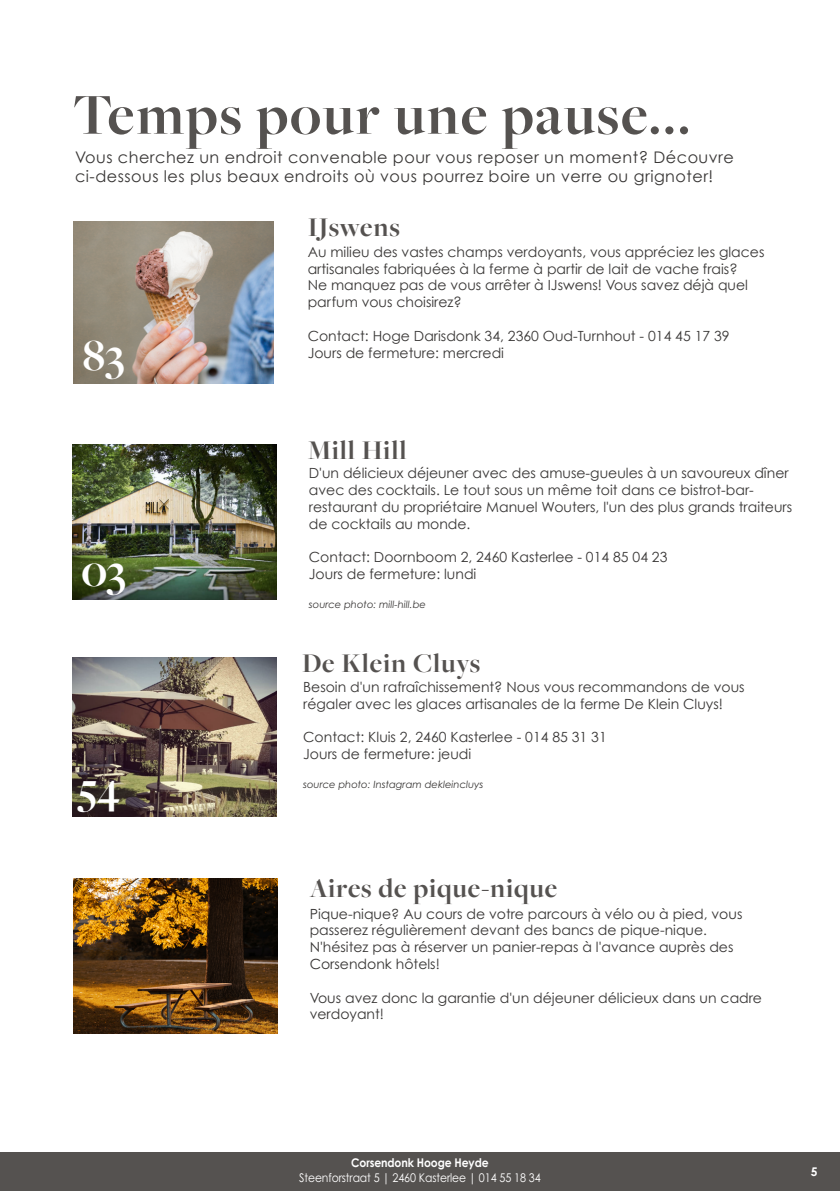
<style>
.page{position:relative;width:840px;height:1191px;background:#fff}
.page>*{position:absolute;margin:0;border:0;box-sizing:border-box;transform-origin:0 0}
.t1{font:700 60px "Freight Big Pro";letter-spacing:.03em;color:#555250}
.t2{font:700 46px "Freight Big Pro";color:#fff}
.t3{font:700 28px "Freight Big Pro";letter-spacing:.03em;color:#555250}
.t4{font:16px/19.2px "Century Gothic";letter-spacing:.03em;color:#383635}
.t5{font:14px/16.8px "Century Gothic";color:#383635}
.t6{font:14px/16.8px "Century Gothic Pro";color:#383635}
.t7{font:12px "Century Gothic Pro";letter-spacing:-.01em;color:#fff;scale:.9 1}
.t8{font:700 12px "Century Gothic Pro";letter-spacing:-.01em;color:#fff;scale:.9 1}
.t9{font:700 12px "Century Gothic Pro";letter-spacing:-.01em;color:#fff}
.t10{font:italic 10px "Century Gothic Pro";color:#383635}
</style>
<div class="page">
<div style="left:0;top:1152px;width:839px;height:39px;background:#555250"></div>
<img style="left:73px;top:222px;width:200px;height:161px">
<img style="left:73px;top:444px;width:203px;height:155px">
<img style="left:73px;top:878px;width:204px;height:156px">
<img style="left:73px;top:657px;width:203px;height:159px">
<h1 class="t1" style="left:72px;top:75px;width:619px">Temps pour une pause...</h1>
<p class="t4" style="left:75px;top:147px;width:660px">Vous cherchez un endroit convenable pour vous reposer un moment? Découvre ci-dessous les plus beaux endroits où vous pourrez boire un verre ou grignoter!</p>
<h2 class="t2" style="left:83px;top:325px;width:44px">83</h2>
<h2 class="t2" style="left:81px;top:541px;width:47px">03</h2>
<h2 class="t2" style="left:78px;top:757px;width:43px">54</h2>
<h3 class="t3" style="left:307px;top:209px;width:94px">IJswens</h3>
<p class="t5" style="left:307px;top:243px;width:458px">Au milieu des vastes champs verdoyants, vous appréciez les glaces artisanales fabriquées à la ferme à partir de lait de vache frais?<br>Ne manquez pas de vous arrêter à IJswens! Vous savez déjà quel parfum vous choisirez?</p>
<p class="t5" style="left:307px;top:327px;width:423px">Contact: Hoge Darisdonk 34, 2360 Oud-Turnhout - 014 45 17 39<br>Jours de fermeture: mercredi</p>
<h3 class="t3" style="left:307px;top:431px;width:100px">Mill Hill</h3>
<p class="t5" style="left:309px;top:465px;width:484px">D'un délicieux déjeuner avec des amuse-gueules à un savoureux dîner avec des cocktails. Le tout sous un même toit dans ce bistrot-bar&shy;restaurant du propriétaire Manuel Wouters, l'un des plus grands traiteurs de cocktails au monde.</p>
<p class="t5" style="left:309px;top:549px;width:360px">Contact: Doornboom 2, 2460 Kasterlee - 014 85 04 23<br>Jours de fermeture: lundi</p>
<p class="t10" style="left:309px;top:598px;width:119px">source photo: mill-hill.be</p>
<h3 class="t3" style="left:302px;top:644px;width:180px">De Klein Cluys</h3>
<p class="t5" style="left:303px;top:678px;width:443px">Besoin d'un rafraîchissement? Nous vous recommandons de vous régaler avec les glaces artisanales de la ferme De Klein Cluys!</p>
<p class="t5" style="left:303px;top:728px;width:305px">Contact: Kluis 2, 2460 Kasterlee - 014 85 31 31<br>Jours de fermeture: jeudi</p>
<p class="t10" style="left:303px;top:778px;width:182px">source photo: Instagram dekleincluys</p>
<h3 class="t3" style="left:309px;top:870px;width:249px">Aires de pique-nique</h3>
<p class="t6" style="left:309px;top:905px;width:434px">Pique-nique? Au cours de votre parcours à vélo ou à pied, vous passerez régulièrement devant des bancs de pique-nique.<br>N'hésitez pas à réserver un panier-repas à l'avance auprès des Corsendonk hôtels!</p>
<p class="t6" style="left:309px;top:989px;width:453px">Vous avez donc la garantie d'un déjeuner délicieux dans un cadre verdoyant!</p>
<p class="t8" style="left:351px;top:1155px;width:154px">Corsendonk Hooge Heyde</p>
<p class="t7" style="left:299px;top:1170px;width:269px">Steenforstraat 5 | 2460 Kasterlee | 014 55 18 34</p>
<p class="t9" style="left:810px;top:1164px;width:8px">5</p>
</div>
